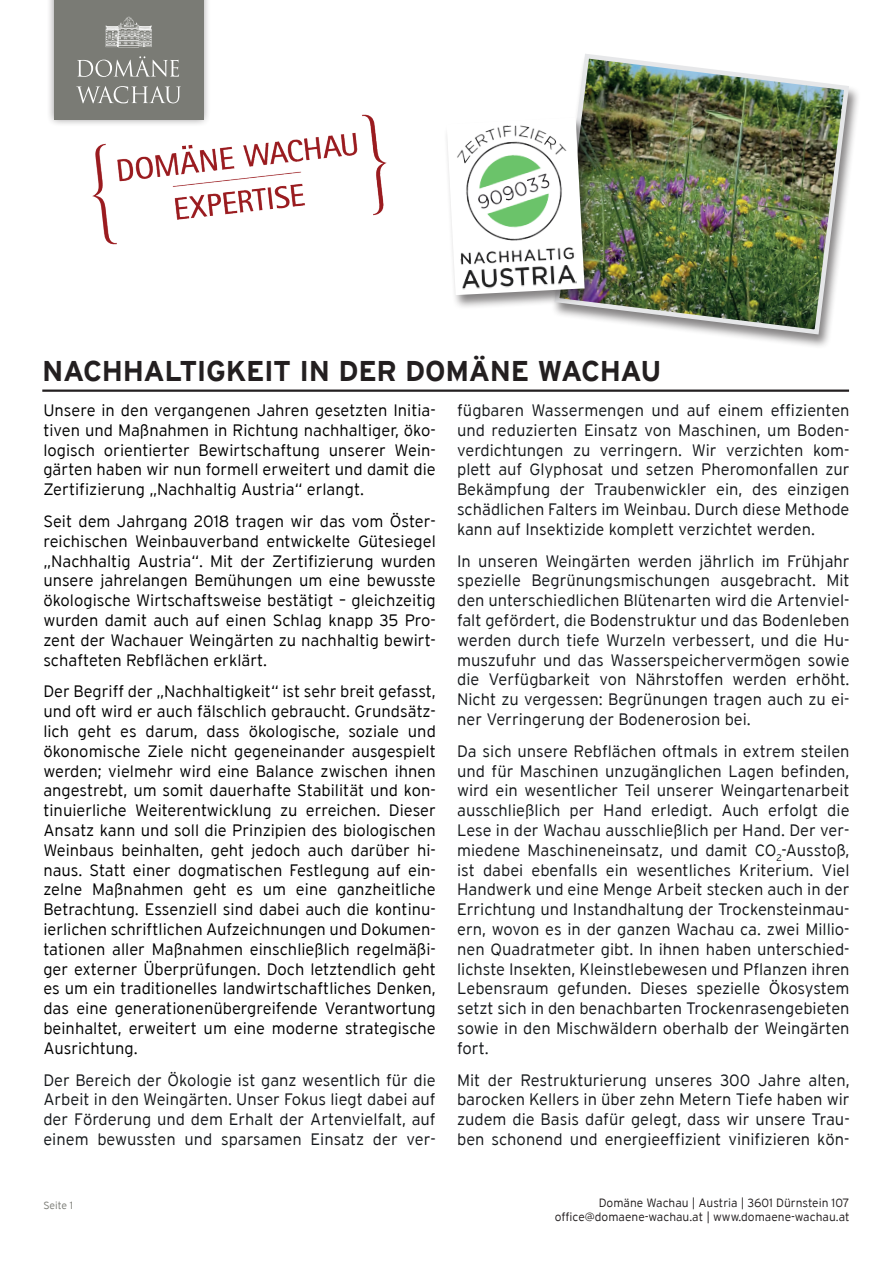
<style>
.page{position:relative;width:893px;height:1263px;background:#fff}
.page>*{position:absolute;margin:0;border:0;box-sizing:border-box;transform-origin:0 0}
.t1{font:700 28.5px "Interstate";letter-spacing:-.015em;color:#231f20}
.t2{font:300 16.5px/19.8px "Interstate";color:#14171a;text-align:justify}
.t3{font:300 16.5px/19.8px "Interstate";color:#000001;text-align:justify}
.t4{font:300 12px/14.4px "Interstate";color:#231f20;text-align:right}
.t5{font:300 10.5px "Interstate";letter-spacing:-.005em;color:#7a7b75}
</style>
<div class="page">
<img style="left:93px;top:114px;width:293px;height:130px">
<div style="left:46px;top:0;width:165px;height:127px;background:#231f20;opacity:.5"></div>
<div style="left:54px;top:0;width:149px;height:119px;background:#7a7b75"></div>
<svg style="left:77px;top:56px;width:102px;height:21px"></svg>
<svg style="left:76px;top:86px;width:105px;height:17px"></svg>
<svg style="left:105px;top:17px;width:47px;height:31px"></svg>
<hr style="left:42px;top:389px;width:807px;height:3px;background:#231f20">
<div style="left:551px;top:53px;width:310px;height:296px;background:#231f20;opacity:.55"></div>
<img style="left:552px;top:53px;width:299px;height:284px">
<div style="left:443px;top:117px;width:154px;height:193px;background:#231f20;opacity:.55"></div>
<svg style="left:444px;top:115px;width:143px;height:182px"></svg>
<h1 class="t1" style="left:42px;top:355px;width:621px">NACHHALTIGKEIT IN DER DOMÄNE WACHAU</h1>
<p class="t3" style="left:43px;top:400px;width:394px">Unsere in den vergangenen Jahren gesetzten Initia&shy;tiven und Maßnahmen in Richtung nachhaltiger, öko&shy;logisch orientierter Bewirtschaftung unserer Wein&shy;gärten haben wir nun formell erweitert und damit die Zertifizierung „Nachhaltig Austria“ erlangt.</p>
<p class="t3" style="left:43px;top:511px;width:394px">Seit dem Jahrgang 2018 tragen wir das vom Öster&shy;reichischen Weinbauverband entwickelte Gütesiegel „Nachhaltig Austria“. Mit der Zertifizierung wurden unsere jahrelangen Bemühungen um eine bewusste ökologische Wirtschaftsweise bestätigt – gleichzeitig wurden damit auch auf einen Schlag knapp 35 Pro&shy;zent der Wachauer Weingärten zu nachhaltig bewirt&shy;schafteten Rebflächen erklärt.</p>
<p class="t3" style="left:43px;top:681px;width:394px">Der Begriff der „Nachhaltigkeit“ ist sehr breit gefasst, und oft wird er auch fälschlich gebraucht. Grundsätz&shy;lich geht es darum, dass ökologische, soziale und ökonomische Ziele nicht gegeneinander ausgespielt werden; vielmehr wird eine Balance zwischen ihnen angestrebt, um somit dauerhafte Stabilität und kon&shy;tinuierliche Weiterentwicklung zu erreichen. Dieser Ansatz kann und soll die Prinzipien des biologischen Weinbaus beinhalten, geht jedoch auch darüber hi&shy;naus. Statt einer dogmatischen Festlegung auf ein&shy;zelne Maßnahmen geht es um eine ganzheitliche Betrachtung. Essenziell sind dabei auch die kontinu&shy;ierlichen schriftlichen Aufzeichnungen und Dokumen&shy;tationen aller Maßnahmen einschließlich regelmäßi&shy;ger externer Überprüfungen. Doch letztendlich geht es um ein traditionelles landwirtschaftliches Denken, das eine generationenübergreifende Verantwortung beinhaltet, erweitert um eine moderne strategische Ausrichtung.</p>
<p class="t2" style="left:43px;top:1070px;width:394px">Der Bereich der Ökologie ist ganz wesentlich für die Arbeit in den Weingärten. Unser Fokus liegt dabei auf der Förderung und dem Erhalt der Artenvielfalt, auf einem bewussten und sparsamen Einsatz der ver-</p>
<p class="t5" style="left:43px;top:1199px;width:31px">Seite 1</p>
<p class="t2" style="left:457px;top:400px;width:394px">fügbaren Wassermengen und auf einem effizienten und reduzierten Einsatz von Maschinen, um Boden&shy;verdichtungen zu verringern. Wir verzichten kom&shy;plett auf Glyphosat und setzen Pheromonfallen zur Bekämpfung der Traubenwickler ein, des einzigen schädlichen Falters im Weinbau. Durch diese Methode kann auf Insektizide komplett verzichtet werden.</p>
<p class="t2" style="left:457px;top:551px;width:394px">In unseren Weingärten werden jährlich im Frühjahr spezielle Begrünungsmischungen ausgebracht. Mit den unterschiedlichen Blütenarten wird die Artenviel&shy;falt gefördert, die Bodenstruktur und das Bodenleben werden durch tiefe Wurzeln verbessert, und die Hu&shy;muszufuhr und das Wasserspeichervermögen sowie die Verfügbarkeit von Nährstoffen werden erhöht.<br>Nicht zu vergessen: Begrünungen tragen auch zu ei&shy;ner Verringerung der Bodenerosion bei.</p>
<p class="t2" style="left:457px;top:741px;width:394px">Da sich unsere Rebflächen oftmals in extrem steilen und für Maschinen unzugänglichen Lagen befinden, wird ein wesentlicher Teil unserer Weingartenarbeit ausschließlich per Hand erledigt. Auch erfolgt die Lese in der Wachau ausschließlich per Hand. Der ver&shy;miedene Maschineneinsatz, und damit CO<sub>2</sub>-Ausstoß, ist dabei ebenfalls ein wesentliches Kriterium. Viel Handwerk und eine Menge Arbeit stecken auch in der Errichtung und Instandhaltung der Trockensteinmau&shy;ern, wovon es in der ganzen Wachau ca. zwei Millio&shy;nen Quadratmeter gibt. In ihnen haben unterschied&shy;lichste Insekten, Kleinstlebewesen und Pflanzen ihren Lebensraum gefunden. Dieses spezielle Ökosystem setzt sich in den benachbarten Trockenrasengebieten sowie in den Mischwäldern oberhalb der Weingärten fort.</p>
<p class="t2" style="left:457px;top:1070px;width:394px">Mit der Restrukturierung unseres 300 Jahre alten, barocken Kellers in über zehn Metern Tiefe haben wir zudem die Basis dafür gelegt, dass wir unsere Trau&shy;ben schonend und energieeffizient vinifizieren kön-</p>
<p class="t4" style="left:555px;top:1195px;width:296px">Domäne Wachau | Austria | 3601 Dürnstein 107 office@domaene-wachau.at | www.domaene-wachau.at</p>
</div>
